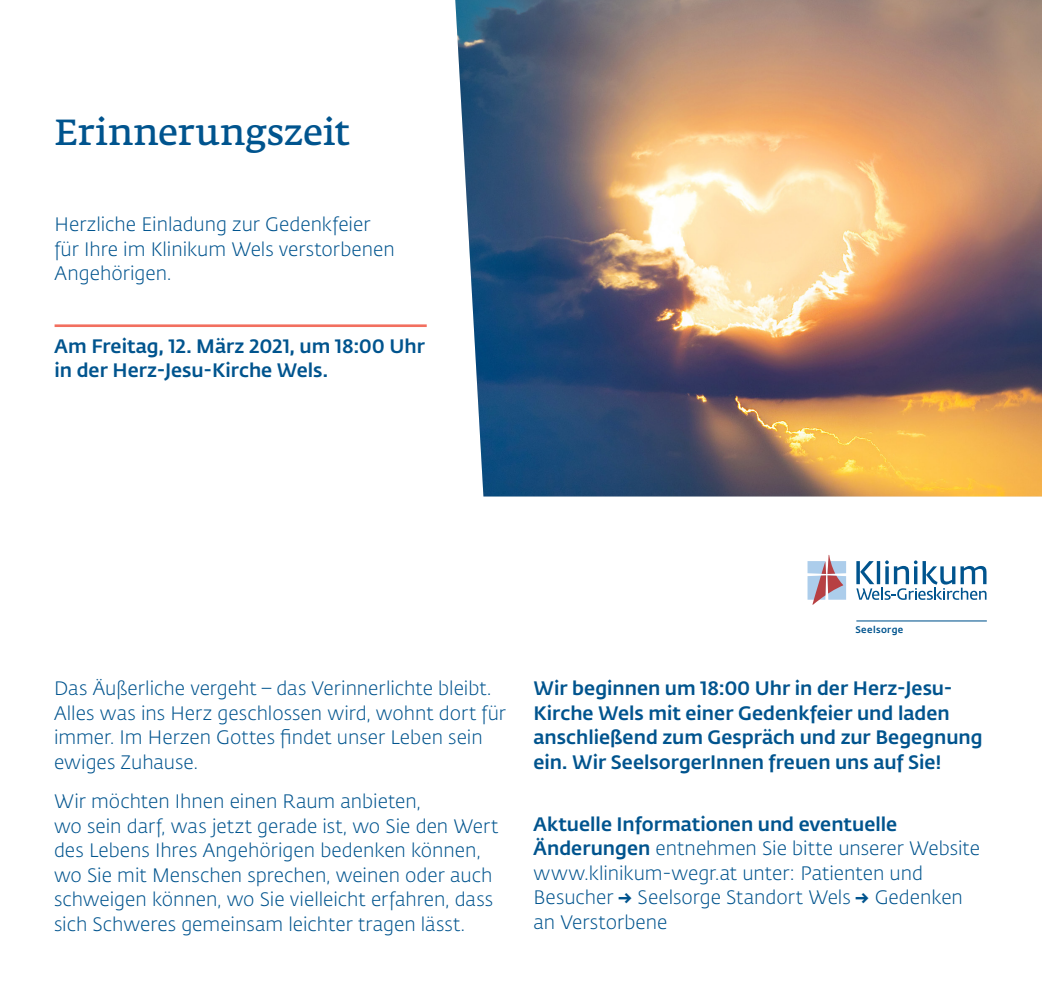
<style>
.page{position:relative;width:1042px;height:993px;background:#fff}
.page>*{position:absolute;margin:0;border:0;box-sizing:border-box;transform-origin:0 0}
.t1{font:35.88px "Fedra Serif A Std Demi";letter-spacing:-.005em;color:#00548e}
.t2{font:300 19.25px/24.5px "Fedra Sans Std";color:#00548e}
.t3{font:500 19.25px/24.5px "Fedra Sans Std";color:#00548e}
.t4{font:500 9.62px "Fedra Sans Std";letter-spacing:.04em;color:#00548e}
.s1{font-weight:500}
</style>
<div class="page">
<img style="left:455px;top:0;width:587px;height:496px">
<hr style="left:55px;top:324px;width:372px;height:3px;background:#f26f5f">
<svg style="left:807px;top:555px;width:39px;height:49px"></svg>
<svg style="left:856px;top:560px;width:130px;height:39px"></svg>
<hr style="left:856px;top:620px;width:131px;height:1px;background:#00548e">
<p class="t1" style="left:55px;top:108px;width:297px">Erinnerungszeit</p>
<p class="t2" style="left:55px;top:212px;width:342px">Herzliche Einladung zur Gedenkfeier für Ihre im Klinikum Wels verstorbenen<br>Angehörigen.</p>
<p class="t3" style="left:55px;top:334px;width:372px">Am Freitag, 12. März 2021, um 18:00 Uhr in der Herz-Jesu-Kirche Wels.</p>
<p class="t2" style="left:54px;top:676px;width:453px">Das Äußerliche vergeht – das Verinnerlichte bleibt.<br>Alles was ins Herz geschlossen wird, wohnt dort für immer. Im Herzen Gottes findet unser Leben sein ewiges Zuhause.</p>
<p class="t2" style="left:54px;top:789px;width:446px">Wir möchten Ihnen einen Raum anbieten,<br>wo sein darf, was jetzt gerade ist, wo Sie den Wert des Lebens Ihres Angehörigen bedenken können, wo Sie mit Menschen sprechen, weinen oder auch schweigen können, wo Sie vielleicht erfahren, dass sich Schweres gemeinsam leichter tragen lässt.</p>
<p class="t4" style="left:855px;top:624px;width:49px">Seelsorge</p>
<p class="t3" style="left:533px;top:676px;width:451px">Wir beginnen um 18:00 Uhr in der Herz-Jesu-Kirche Wels mit einer Gedenkfeier und laden anschließend zum Gespräch und zur Begegnung ein. Wir SeelsorgerInnen freuen uns auf Sie!</p>
<p class="t2" style="left:533px;top:811px;width:448px"><span class="s1">Aktuelle Informationen und eventuelle Änderungen</span> entnehmen Sie bitte unserer Website www.klinikum-wegr.at unter: Patienten und Besucher <span class="s1">→</span> Seelsorge Standort Wels <span class="s1">→</span> Gedenken an Verstorbene</p>
</div>
